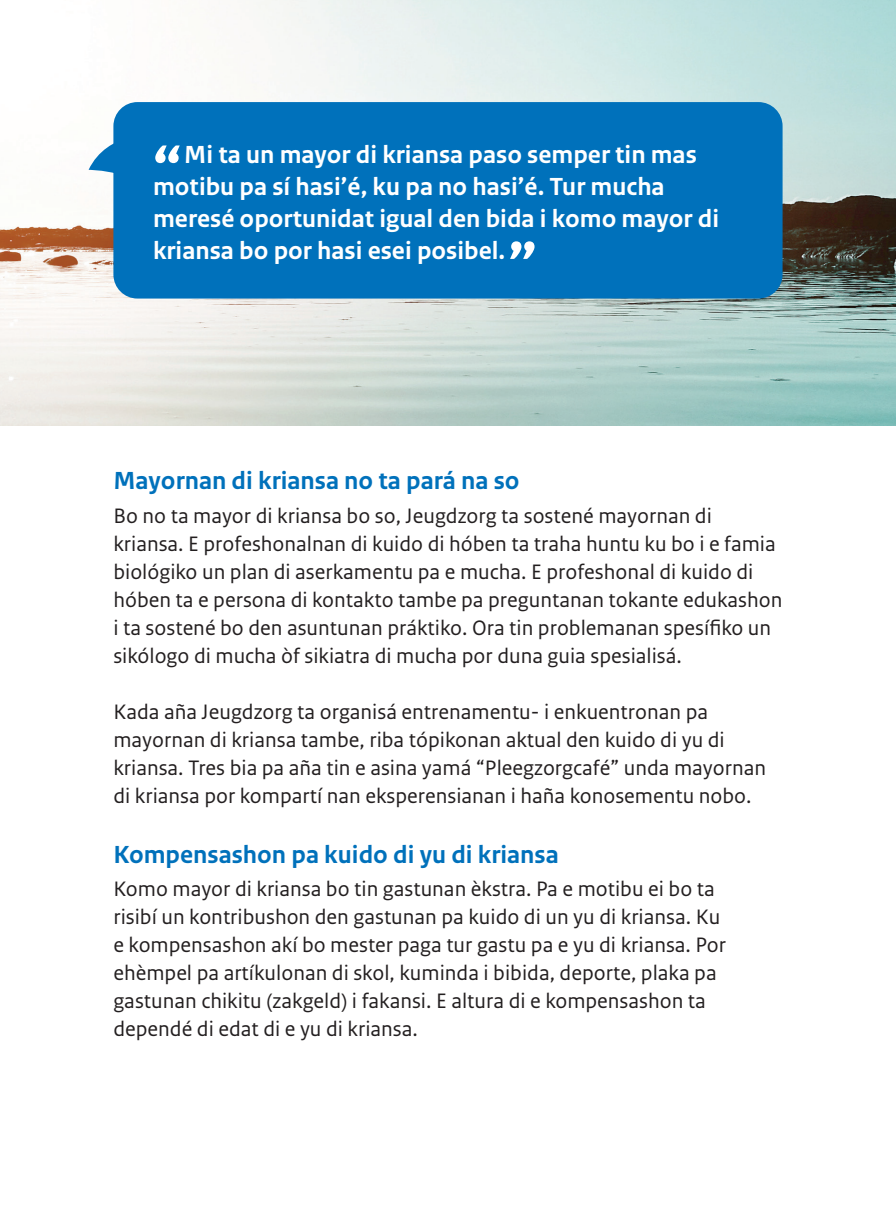
<style>
.page{position:relative;width:896px;height:1225px;background:#fff}
.page>*{position:absolute;margin:0;border:0;box-sizing:border-box;transform-origin:0 0}
.t1{font:700 63.4px "Rijksoverheid Sans Text";color:#fff}
.t2{font:700 26px/32px "Rijksoverheid Sans Text";color:#fff}
.t3{font:700 26px "Rijksoverheid Sans Text";color:#0071bb}
.t4{font:22px/28px "Rijksoverheid Sans Text";color:#231f20}
</style>
<div class="page">
<img style="left:0;top:0;width:896px;height:425px">
<svg style="left:89px;top:130px;width:24px;height:75px"></svg>
<div style="left:113px;top:102px;width:669px;height:196px;background:#0071bb;border-radius:24px"></div>
<p class="t2" style="left:153px;top:139px;width:567px;text-indent:31px">Mi ta un mayor di kriansa paso semper tin mas motibu pa sí hasi’é, ku pa no hasi’é. Tur mucha meresé oportunidat igual den bida i komo mayor di kriansa bo por hasi esei posibel.</p>
<h1 class="t1" style="left:152px;top:133px;width:31px">“</h1>
<h1 class="t1" style="left:508px;top:229px;width:31px">”</h1>
<p class="t3" style="left:113px;top:466px;width:408px">Mayornan di kriansa no ta pará na so</p>
<p class="t4" style="left:113px;top:502px;width:670px">Bo no ta mayor di kriansa bo so, Jeugdzorg ta sostené mayornan di kriansa. E profeshonalnan di kuido di hóben ta traha huntu ku bo i e famia biológiko un plan di aserkamentu pa e mucha. E profeshonal di kuido di hóben ta e persona di kontakto tambe pa preguntanan tokante edukashon i ta sostené bo den asuntunan práktiko. Ora tin problemanan spesífiko un sikólogo di mucha òf sikiatra di mucha por duna guia spesialisá.</p>
<p class="t4" style="left:113px;top:698px;width:654px">Kada aña Jeugdzorg ta organisá entrenamentu- i enkuentronan pa mayornan di kriansa tambe, riba tópikonan aktual den kuido di yu di kriansa. Tres bia pa aña tin e asina yamá “Pleegzorgcafé” unda mayornan di kriansa por kompartí nan eksperensianan i haña konosementu nobo.</p>
<p class="t3" style="left:113px;top:839px;width:447px">Kompensashon pa kuido di yu di kriansa</p>
<p class="t4" style="left:113px;top:875px;width:614px">Komo mayor di kriansa bo tin gastunan èkstra. Pa e motibu ei bo ta risibí un kontribushon den gastunan pa kuido di un yu di kriansa. Ku e kompensashon akí bo mester paga tur gastu pa e yu di kriansa. Por ehèmpel pa artíkulonan di skol, kuminda i bibida, deporte, plaka pa gastunan chikitu (zakgeld) i fakansi. E altura di e kompensashon ta dependé di edat di e yu di kriansa.</p>
</div>
